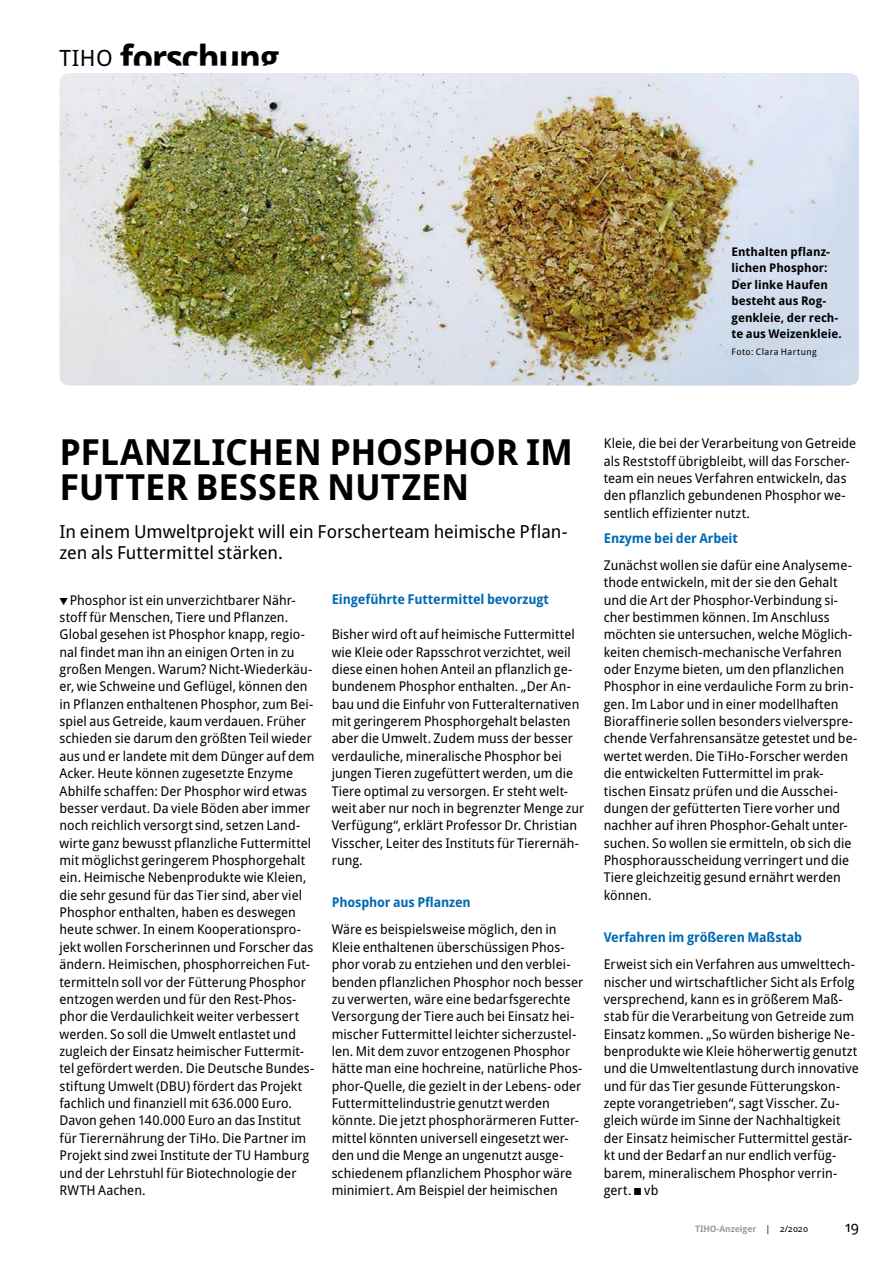
<style>
.page{position:relative;width:893px;height:1263px;background:#fff}
.page>*{position:absolute;margin:0;border:0;box-sizing:border-box;transform-origin:0 0}
.t1{font:700 36px/34.5px "Droid Sans Pro";letter-spacing:-.005em;color:#000}
.t2{font:700 36px "Droid Sans Pro";letter-spacing:-.05em;color:#000}
.t3{font:18px/21px "Droid Sans Pro";color:#000}
.t4{font:15px "Droid Sans Pro";color:#000}
.t5{font:13.5px/17.4px "Droid Sans Pro";letter-spacing:.005em;color:#000}
.t6{font:700 13.5px "Droid Sans Pro";letter-spacing:-.01em;color:#0069b4}
.t7{font:700 12px/16.5px "Droid Sans Pro";color:#000}
.t8{font:700 9px "Droid Sans Pro";letter-spacing:-.01em;color:#9c9d9d}
.t9{font:9px "Droid Sans Pro";letter-spacing:.05em;color:#000}
.s1{font-weight:400;font-size:22.5px}
.s2{font-weight:400;color:#000}
</style>
<div class="page">
<img style="left:60px;top:73px;width:799px;height:313px">
<h1 class="t2" style="left:60px;top:33px;width:222px"><span class="s1">TIHO</span> forschung</h1>
<p class="t7" style="left:731px;top:243px;width:112px">Enthalten pflanz&shy;lichen Phosphor:<br>Der linke Haufen besteht aus Rog&shy;genkleie, der rech&shy;te aus Weizenkleie.</p>
<p class="t9" style="left:731px;top:345px;width:87px">Foto: Clara Hartung</p>
<h1 class="t1" style="left:60px;top:434px;width:515px">PFLANZLICHEN PHOSPHOR IM<br>FUTTER BESSER NUTZEN</h1>
<h2 class="t3" style="left:60px;top:520px;width:510px">In einem Umweltprojekt will ein Forscherteam heimische Pflan&shy;zen als Futtermittel stärken.</h2>
<p class="t5" style="left:60px;top:591px;width:257px;text-indent:10px">Phosphor ist ein unverzichtbarer Nähr&shy;stoff für Menschen, Tiere und Pflanzen.<br>Global gesehen ist Phosphor knapp, regio&shy;nal findet man ihn an einigen Orten in zu großen Mengen. Warum? Nicht-Wiederkäu&shy;er, wie Schweine und Geflügel, können den in Pflanzen enthaltenen Phosphor, zum Bei&shy;spiel aus Getreide, kaum verdauen. Früher schieden sie darum den größten Teil wieder aus und er landete mit dem Dünger auf dem Acker. Heute können zugesetzte Enzyme Abhilfe schaffen: Der Phosphor wird etwas besser verdaut. Da viele Böden aber immer noch reichlich versorgt sind, setzen Land&shy;wirte ganz bewusst pflanzliche Futtermittel mit möglichst geringerem Phosphorgehalt ein. Heimische Nebenprodukte wie Kleien, die sehr gesund für das Tier sind, aber viel Phosphor enthalten, haben es deswegen heute schwer. In einem Kooperationspro&shy;jekt wollen Forscherinnen und Forscher das ändern. Heimischen, phosphorreichen Fut&shy;termitteln soll vor der Fütterung Phosphor entzogen werden und für den Rest-Phos&shy;phor die Verdaulichkeit weiter verbessert werden. So soll die Umwelt entlastet und zugleich der Einsatz heimischer Futtermit&shy;tel gefördert werden. Die Deutsche Bundes&shy;stiftung Umwelt (DBU) fördert das Projekt fachlich und finanziell mit 636.000 Euro.<br>Davon gehen 140.000 Euro an das Institut für Tierernährung der TiHo. Die Partner im Projekt sind zwei Institute der TU Hamburg und der Lehrstuhl für Biotechnologie der RWTH Aachen.</p>
<p class="t6" style="left:332px;top:590px;width:219px">Eingeführte Futtermittel bevorzugt</p>
<p class="t5" style="left:332px;top:625px;width:254px">Bisher wird oft auf heimische Futtermittel wie Kleie oder Rapsschrot verzichtet, weil diese einen hohen Anteil an pflanzlich ge&shy;bundenem Phosphor enthalten. „Der An&shy;bau und die Einfuhr von Futteralternativen mit geringerem Phosphorgehalt belasten aber die Umwelt. Zudem muss der besser verdauliche, mineralische Phosphor bei jungen Tieren zugefüttert werden, um die Tiere optimal zu versorgen. Er steht welt&shy;weit aber nur noch in begrenzter Menge zur Verfügung“, erklärt Professor Dr. Christian Visscher, Leiter des Instituts für Tierernäh&shy;rung.</p>
<p class="t6" style="left:332px;top:892px;width:141px">Phosphor aus Pflanzen</p>
<p class="t5" style="left:332px;top:920px;width:253px">Wäre es beispielsweise möglich, den in Kleie enthaltenen überschüssigen Phos&shy;phor vorab zu entziehen und den verblei&shy;benden pflanzlichen Phosphor noch besser zu verwerten, wäre eine bedarfsgerechte Versorgung der Tiere auch bei Einsatz hei&shy;mischer Futtermittel leichter sicherzustel&shy;len. Mit dem zuvor entzogenen Phosphor hätte man eine hochreine, natürliche Phos&shy;phor-Quelle, die gezielt in der Lebens- oder Futtermittelindustrie genutzt werden könnte. Die jetzt phosphorärmeren Futter&shy;mittel könnten universell eingesetzt wer&shy;den und die Menge an ungenutzt ausge&shy;schiedenem pflanzlichem Phosphor wäre minimiert. Am Beispiel der heimischen</p>
<p class="t5" style="left:604px;top:434px;width:254px">Kleie, die bei der Verarbeitung von Getreide als Reststoff übrigbleibt, will das Forscher&shy;team ein neues Verfahren entwickeln, das den pflanzlich gebundenen Phosphor we&shy;sentlich effizienter nutzt.</p>
<p class="t6" style="left:604px;top:528px;width:136px">Enzyme bei der Arbeit</p>
<p class="t5" style="left:604px;top:556px;width:255px">Zunächst wollen sie dafür eine Analyseme&shy;thode entwickeln, mit der sie den Gehalt und die Art der Phosphor-Verbindung si&shy;cher bestimmen können. Im Anschluss möchten sie untersuchen, welche Möglich&shy;keiten chemisch-mechanische Verfahren oder Enzyme bieten, um den pflanzlichen Phosphor in eine verdauliche Form zu brin&shy;gen. Im Labor und in einer modellhaften Bioraffinerie sollen besonders vielverspre&shy;chende Verfahrensansätze getestet und be&shy;wertet werden. Die TiHo-Forscher werden die entwickelten Futtermittel im prak&shy;tischen Einsatz prüfen und die Ausschei&shy;dungen der gefütterten Tiere vorher und nachher auf ihren Phosphor-Gehalt unter&shy;suchen. So wollen sie ermitteln, ob sich die Phosphorausscheidung verringert und die Tiere gleichzeitig gesund ernährt werden können.</p>
<p class="t6" style="left:604px;top:927px;width:200px">Verfahren im größeren Maßstab</p>
<p class="t5" style="left:604px;top:955px;width:257px">Erweist sich ein Verfahren aus umwelttech&shy;nischer und wirtschaftlicher Sicht als Erfolg versprechend, kann es in größerem Maß&shy;stab für die Verarbeitung von Getreide zum Einsatz kommen. „So würden bisherige Ne&shy;benprodukte wie Kleie höherwertig genutzt und die Umweltentlastung durch innovative und für das Tier gesunde Fütterungskon&shy;zepte vorangetrieben“, sagt Visscher. Zu&shy;gleich würde im Sinne der Nachhaltigkeit der Einsatz heimischer Futtermittel gestär&shy;kt und der Bedarf an nur endlich verfüg&shy;barem, mineralischem Phosphor verrin&shy;gert. vb</p>
<p class="t8" style="left:695px;top:1222px;width:114px">TIHO-Anzeiger <span class="s2">| 2/2020</span></p>
<p class="t4" style="left:845px;top:1216px;width:15px">19</p>
</div>
